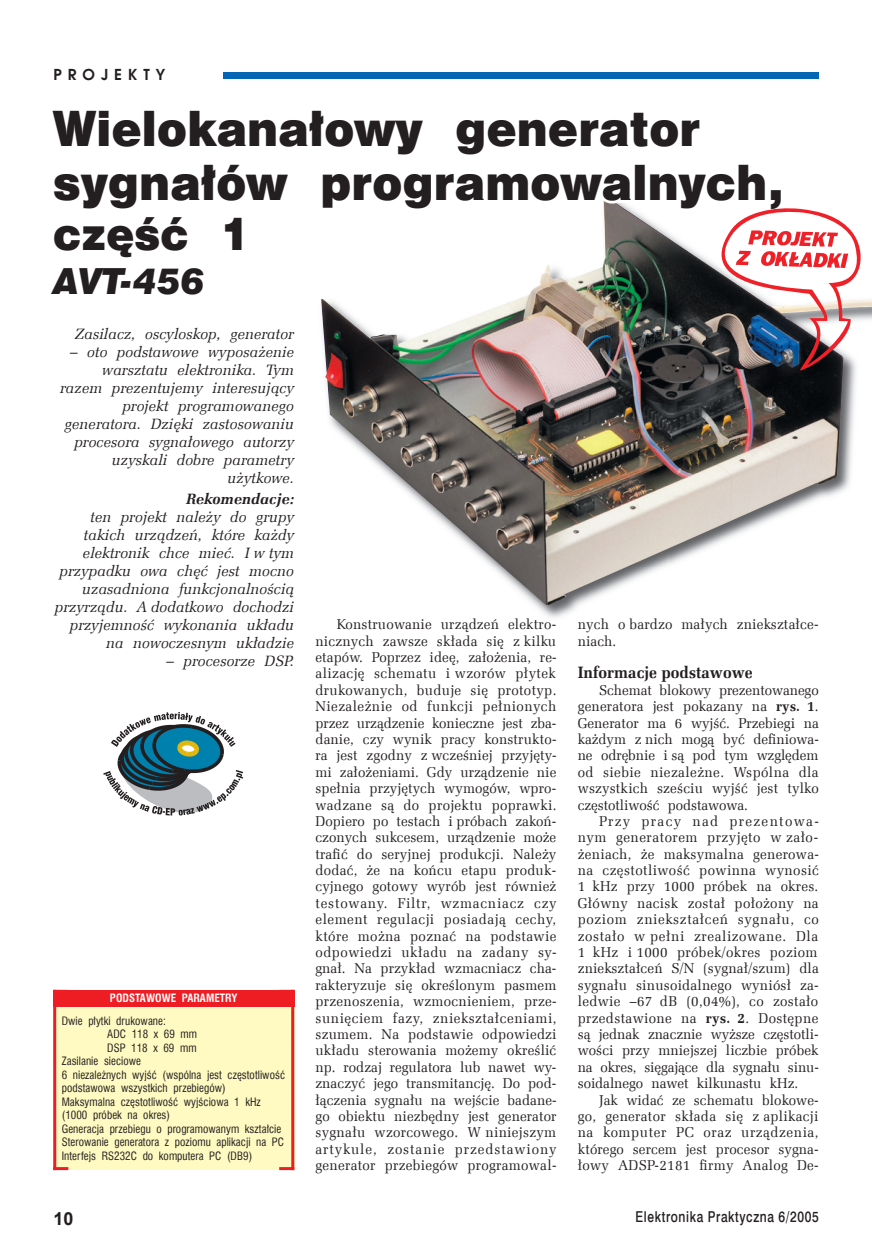
<style>
.page{position:relative;width:872px;height:1255px;background:#fff}
.page>*{position:absolute;margin:0;border:0;box-sizing:border-box;transform-origin:0 0}
.t1{font:45px/54px "Swis 721 Blk 2 EU";letter-spacing:.005em;color:#231f20}
.t2{font:42px "Swis 721 Blk 2 EU";letter-spacing:.005em;color:#231f20}
.t3{font:italic 36px "Swis 721 Blk EU";letter-spacing:.005em;color:#231f20}
.t4{font:700 18px "Arial";color:#231f20}
.t5{font:700 16.5px "Zapf Ellipt EU";color:#231f20;scale:.96 1}
.t6{font:italic 15px/18px "Zapf Ellipt EU";letter-spacing:.005em;color:#231f20;text-align:right}
.t7{font:15px "Swis 721 Md EU";letter-spacing:.05em;color:#231f20;scale:.8 1}
.t8{font:italic 700 15px "Zapf Ellipt EU";letter-spacing:.005em;color:#231f20}
.t9{font:700 15px "Avalon";letter-spacing:.4em;color:#231f20}
.t10{font:14.25px/16.4px "Zapf Ellipt EU";letter-spacing:.015em;color:#231f20;text-align:justify;scale:.96 1}
.t11{font:11.25px "Swis 721 Cn EU";letter-spacing:.005em;color:#231f20}
.t12{font:700 11.25px "Swis 721 Cn EU";letter-spacing:.005em;color:#fff}
.s1{font-weight:700}
</style>
<div class="page">
<img style="left:321px;top:265px;width:551px;height:341px">
<div style="left:223px;top:72px;width:595px;height:7px;background:#0166b3"></div>
<svg style="left:103px;top:712px;width:140px;height:104px"></svg>
<img style="left:552px;top:200px;width:309px;height:170px">
<div style="left:53px;top:1006px;width:241px;height:163px;background:#fffac1"></div>
<hr style="left:53px;top:989px;width:3px;height:180px;background:#ee1d23">
<hr style="left:53px;top:1166px;width:15px;height:3px;background:#ee1d23">
<hr style="left:279px;top:1166px;width:15px;height:3px;background:#ee1d23">
<hr style="left:291px;top:989px;width:3px;height:180px;background:#ee1d23">
<div style="left:53px;top:989px;width:241px;height:17px;background:#ee1d23"></div>
<p class="t9" style="left:53px;top:65px;width:113px">PROJEKTY</p>
<h1 class="t1" style="left:53px;top:105px;width:732px">Wielokanałowy generator sygnałów programowalnych,</h1>
<h2 class="t2" style="left:53px;top:205px;width:198px">część 1</h2>
<h3 class="t3" style="left:53px;top:258px;width:153px">AVT-456</h3>
<p class="t6" style="left:75px;top:325px;width:220px">Zasilacz, oscyloskop, generator</p>
<p class="t6" style="left:60px;top:343px;width:235px">– oto podstawowe wyposażenie warsztatu elektronika. Tym razem prezentujemy interesujący projekt programowanego generatora. Dzięki zastosowaniu procesora sygnałowego autorzy uzyskali dobre parametry użytkowe.</p>
<p class="t8" style="left:186px;top:489px;width:110px">Rekomendacje:</p>
<p class="t6" style="left:55px;top:508px;width:241px">ten projekt należy do grupy takich urządzeń, które każdy elektronik chce mieć. I w tym przypadku owa chęć jest mocno uzasadniona funkcjonalnością przyrządu. A dodatkowo dochodzi przyjemność wykonania układu na nowoczesnym układzie</p>
<p class="t6" style="left:167px;top:652px;width:129px">– procesorze DSP.</p>
<p class="t10" style="left:578px;top:616px;width:252px">nych o bardzo małych zniekształce&shy;niach.</p>
<p class="t5" style="left:578px;top:662px;width:184px">Informacje podstawowe</p>
<p class="t10" style="left:578px;top:682px;width:253px;text-indent:21px">Schemat blokowy prezentowanego generatora jest pokazany na <span class="s1">rys. 1</span>.<br>Generator ma 6 wyjść. Przebiegi na każdym z nich mogą być definiowa&shy;ne odrębnie i są pod tym względem od siebie niezależne. Wspólna dla wszystkich sześciu wyjść jest tylko częstotliwość podstawowa.</p>
<p class="t10" style="left:578px;top:813px;width:253px;text-indent:21px">Przy pracy nad prezentowa&shy;nym generatorem przyjęto w zało&shy;żeniach, że maksymalna generowa&shy;na częstotliwość powinna wynosić 1 kHz przy 1000 próbek na okres.<br>Główny nacisk został położony na poziom zniekształceń sygnału, co zostało w pełni zrealizowane. Dla 1 kHz i 1000 próbek/okres poziom zniekształceń S/N (sygnał/szum) dla sygnału sinusoidalnego wyniósł za&shy;ledwie –67 dB (0,04%), co zostało przedstawione na <span class="s1">rys. 2</span>. Dostępne są jednak znacznie wyższe częstotli&shy;wości przy mniejszej liczbie próbek na okres, sięgające dla sygnału sinu&shy;soidalnego nawet kilkunastu kHz.</p>
<p class="t10" style="left:578px;top:1091px;width:252px;text-indent:21px">Jak widać ze schematu blokowe&shy;go, generator składa się z aplikacji na komputer PC oraz urządzenia, którego sercem jest procesor sygna&shy;łowy ADSP-2181 firmy Analog De-</p>
<p class="t10" style="left:315px;top:616px;width:253px;text-indent:21px">Konstruowanie urządzeń elektro&shy;nicznych zawsze składa się z kilku etapów. Poprzez ideę, założenia, re&shy;alizację schematu i wzorów płytek drukowanych, buduje się prototyp.<br>Niezależnie od funkcji pełnionych przez urządzenie konieczne jest zba&shy;danie, czy wynik pracy konstrukto&shy;ra jest zgodny z wcześniej przyjęty&shy;mi założeniami. Gdy urządzenie nie spełnia przyjętych wymogów, wpro&shy;wadzane są do projektu poprawki.<br>Dopiero po testach i próbach zakoń&shy;czonych sukcesem, urządzenie może trafić do seryjnej produkcji. Należy dodać, że na końcu etapu produk&shy;cyjnego gotowy wyrób jest również testowany. Filtr, wzmacniacz czy element regulacji posiadają cechy, które można poznać na podstawie odpowiedzi układu na zadany sy&shy;gnał. Na przykład wzmacniacz cha&shy;rakteryzuje się określonym pasmem przenoszenia, wzmocnieniem, prze&shy;sunięciem fazy, zniekształceniami, szumem. Na podstawie odpowiedzi układu sterowania możemy określić np. rodzaj regulatora lub nawet wy&shy;znaczyć jego transmitancję. Do pod&shy;łączenia sygnału na wejście badane&shy;go obiektu niezbędny jest generator sygnału wzorcowego. W niniejszym artykule, zostanie przedstawiony generator przebiegów programowal-</p>
<p class="t12" style="left:110px;top:991px;width:129px">PODSTAWOWE PARAMETRY</p>
<p class="t11" style="left:62px;top:1013px;width:106px">Dwie płytki drukowane:</p>
<p class="t11" style="left:107px;top:1026px;width:91px">ADC 118 x 69 mm</p>
<p class="t11" style="left:107px;top:1040px;width:91px">DSP 118 x 69 mm</p>
<p class="t11" style="left:62px;top:1053px;width:81px">Zasilanie sieciowe</p>
<p class="t11" style="left:62px;top:1067px;width:225px">6 niezależnych wyjść (wspólna jest częstotliwość</p>
<p class="t11" style="left:62px;top:1080px;width:165px">podstawowa wszystkich przebiegów)</p>
<p class="t11" style="left:62px;top:1094px;width:201px">Maksymalna częstotliwość wyjściowa 1 kHz</p>
<p class="t11" style="left:62px;top:1107px;width:110px">(1000 próbek na okres)</p>
<p class="t11" style="left:62px;top:1121px;width:221px">Generacja przebiegu o programowanym kształcie</p>
<p class="t11" style="left:62px;top:1134px;width:224px">Sterowanie generatora z poziomu aplikacji na PC</p>
<p class="t11" style="left:62px;top:1148px;width:192px">Interfejs RS232C do komputera PC (DB9)</p>
<p class="t4" style="left:53px;top:1206px;width:22px">10</p>
<p class="t7" style="left:635px;top:1207px;width:230px">Elektronika Praktyczna 6/2005</p>
</div>
